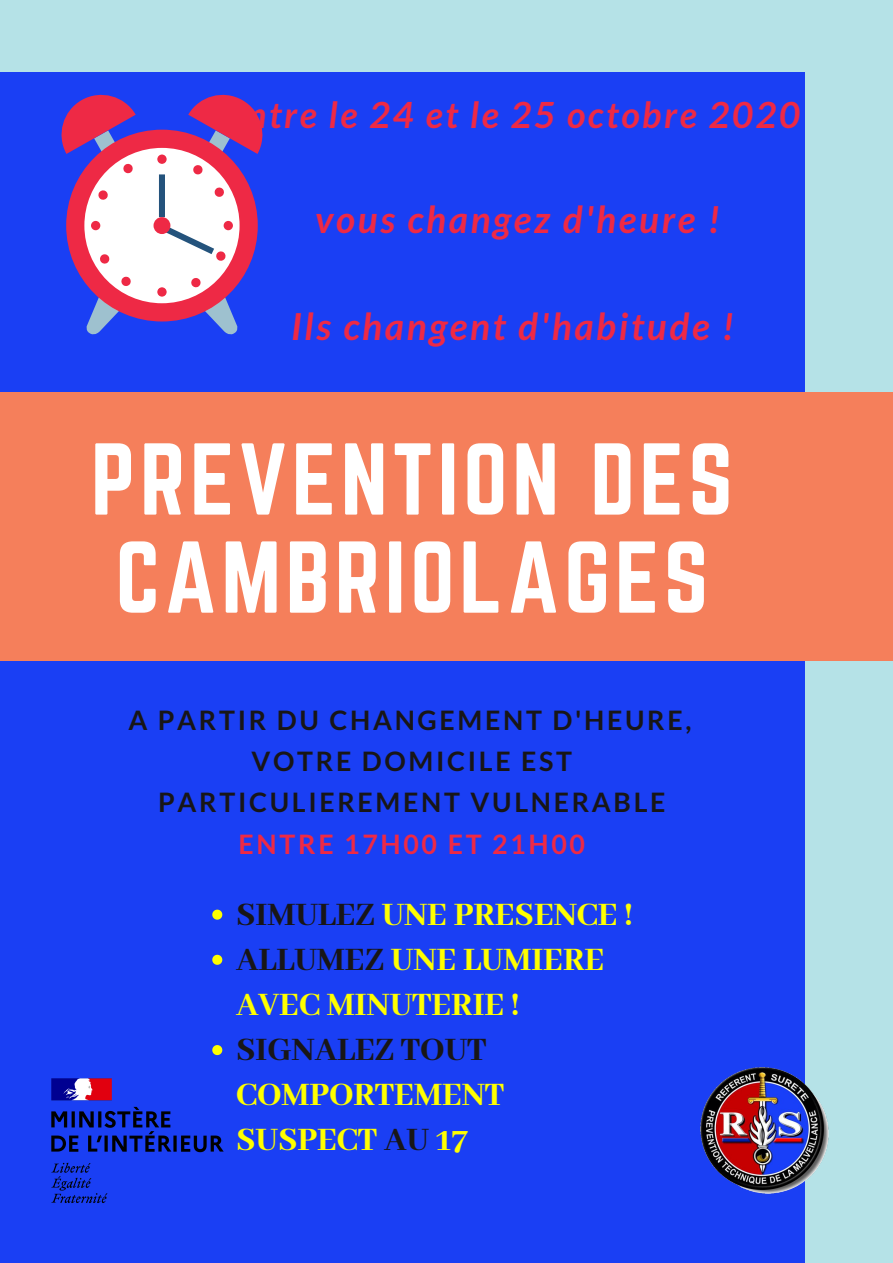
<style>
.page{position:relative;width:893px;height:1263px;background:#b5e2e7}
.page>*{position:absolute;margin:0;border:0;box-sizing:border-box;transform-origin:0 0}
.t1{font:89.18px/98.1px "Norwester";letter-spacing:.05em;color:#fff}
.t2{font:italic 700 37.12px "Lato";letter-spacing:.07em;color:#ee2945}
.t3{font:italic 700 36px "Lato";letter-spacing:.07em;color:#ee2945}
.t4{font:800 35.62px/45.2px "Abhaya Libre";color:#ff0}
.t5{font:800 35.62px "Abhaya Libre";color:#181617}
.t6{font:700 26.78px/41.2px "Lato";letter-spacing:.1em;color:#181617;text-align:center}
.t7{font:700 26.78px "Lato";letter-spacing:.1em;color:#ee2945}
.s1{color:#181617}
</style>
<div class="page">
<div style="left:0;top:72px;width:805px;height:1191px;background:#1a3ff4"></div>
<div style="left:0;top:392px;width:893px;height:268px;background:#f57f5b"></div>
<svg style="left:212px;top:910px;width:10px;height:10px"></svg>
<svg style="left:212px;top:955px;width:10px;height:10px"></svg>
<svg style="left:212px;top:1045px;width:10px;height:10px"></svg>
<div style="left:66px;top:130px;width:192px;height:191px;background:#ee2945;border-radius:50%"></div>
<div style="left:84px;top:148px;width:155px;height:155px;background:#fff;border-radius:50%"></div>
<div style="left:159px;top:174px;width:6px;height:43px;background:#24537c"></div>
<div style="left:153px;top:217px;width:17px;height:17px;background:#ee2945;border-radius:50%"></div>
<svg style="left:157px;top:287px;width:10px;height:10px"></svg>
<div style="left:157px;top:155px;width:10px;height:9px;background:#ee2945;border-radius:50%"></div>
<div style="left:91px;top:221px;width:9px;height:9px;background:#ee2945;border-radius:50%"></div>
<div style="left:224px;top:221px;width:9px;height:9px;background:#ee2945;border-radius:50%"></div>
<svg style="left:85px;top:276px;width:46px;height:59px"></svg>
<svg style="left:188px;top:94px;width:75px;height:81px"></svg>
<svg style="left:100px;top:254px;width:10px;height:10px"></svg>
<svg style="left:214px;top:187px;width:10px;height:10px"></svg>
<svg style="left:98px;top:190px;width:10px;height:10px"></svg>
<svg style="left:154px;top:219px;width:72px;height:42px"></svg>
<svg style="left:61px;top:94px;width:75px;height:80px"></svg>
<svg style="left:191px;top:277px;width:48px;height:58px"></svg>
<img style="left:700px;top:1067px;width:129px;height:127px">
<img style="left:51px;top:1078px;width:173px;height:125px">
<p class="t3" style="left:226px;top:92px;width:576px">Entre le 24 et le 25 octobre 2020</p>
<p class="t2" style="left:315px;top:196px;width:406px">vous changez d'heure !</p>
<p class="t2" style="left:291px;top:303px;width:445px">Ils changent d'habitude !</p>
<h1 class="t1" style="left:91px;top:434px;width:643px">PREVENTION DES<br>CAMBRIOLAGES</h1>
<p class="t6" style="left:128px;top:699px;width:564px">A PARTIR DU CHANGEMENT D'HEURE,<br>VOTRE DOMICILE EST<br>PARTICULIEREMENT VULNERABLE</p>
<p class="t7" style="left:239px;top:827px;width:348px">ENTRE 17H00 ET 21H00</p>
<p class="t4" style="left:236px;top:893px;width:398px"><span class="s1">SIMULEZ</span> UNE PRESENCE !<br><span class="s1">ALLUMEZ</span> UNE LUMIERE<br>AVEC MINUTERIE !</p>
<p class="t5" style="left:236px;top:1030px;width:252px">SIGNALEZ TOUT</p>
<p class="t4" style="left:236px;top:1074px;width:270px">COMPORTEMENT<br>SUSPECT <span class="s1">AU</span> 17</p>
</div>
